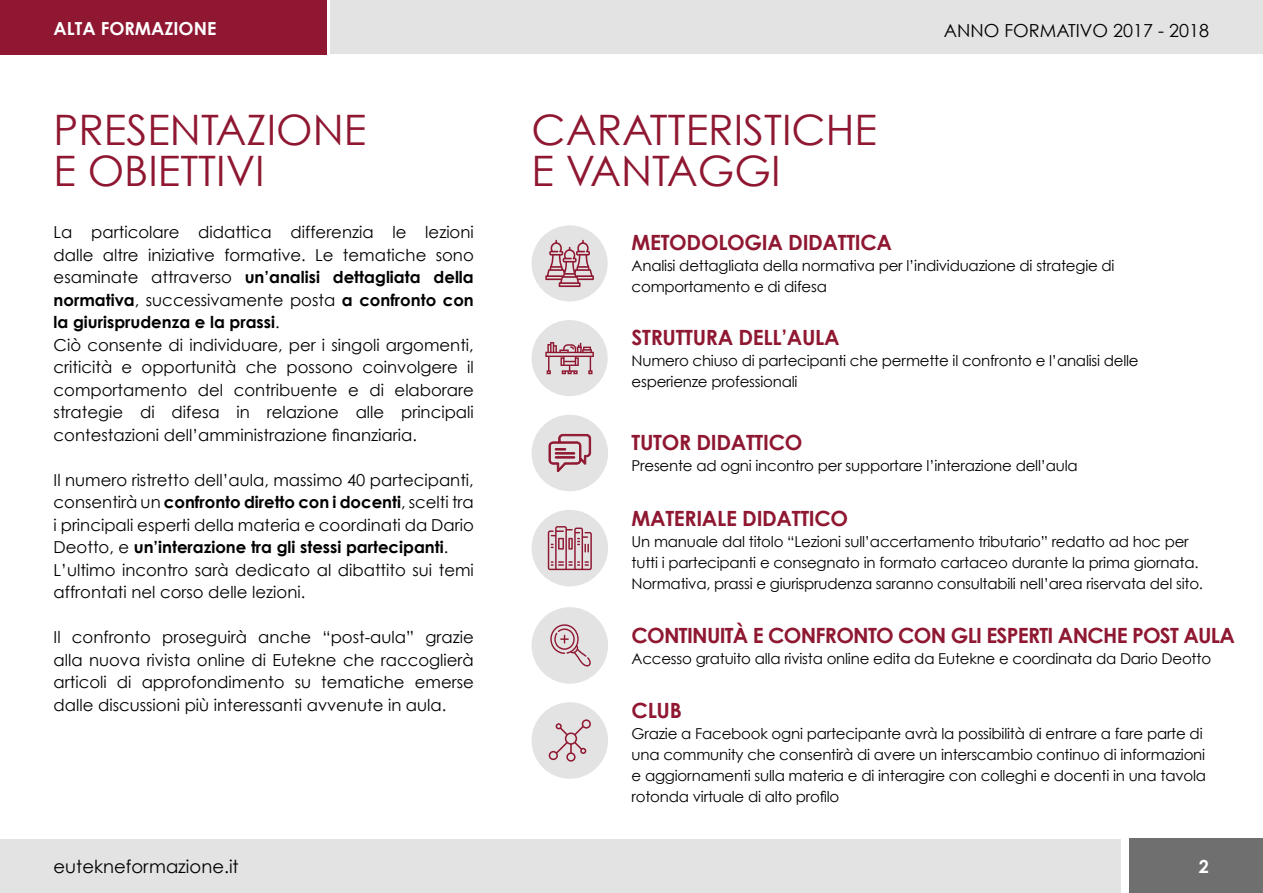
<style>
.page{position:relative;width:1263px;height:893px;background:#fff}
.page>*{position:absolute;margin:0;border:0;box-sizing:border-box;transform-origin:0 0}
.t1{font:42px/40.5px "Century Gothic";color:#8f1731}
.t2{font:700 21px "Century Gothic";letter-spacing:-.015em;color:#8f1731}
.t3{font:700 21px "Century Gothic";letter-spacing:-.035em;color:#8f1731}
.t4{font:18px "Century Gothic";color:#000}
.t5{font:700 18px "Century Gothic";color:#fff}
.t6{font:16.5px/22.5px "Century Gothic";color:#000}
.t7{font:15px/21px "Century Gothic";letter-spacing:-.015em;color:#000}
.s1{font-weight:700}
</style>
<div class="page">
<div style="left:0;top:0;width:327px;height:54px;background:#8f1731"></div>
<div style="left:331px;top:0;width:932px;height:54px;background:#e3e3e3"></div>
<div style="left:0;top:839px;width:1120px;height:54px;background:#e3e3e3"></div>
<div style="left:1129px;top:839px;width:134px;height:54px;background:#706f6f"></div>
<div style="left:531px;top:225px;width:77px;height:76px;background:#e3e3e3;border-radius:50%"></div>
<svg style="left:545px;top:240px;width:49px;height:47px"></svg>
<div style="left:531px;top:415px;width:77px;height:76px;background:#e3e3e3;border-radius:50%"></div>
<svg style="left:549px;top:434px;width:42px;height:38px"></svg>
<div style="left:531px;top:607px;width:77px;height:77px;background:#e3e3e3;border-radius:50%"></div>
<svg style="left:550px;top:624px;width:41px;height:42px"></svg>
<div style="left:531px;top:320px;width:77px;height:76px;background:#e3e3e3;border-radius:50%"></div>
<svg style="left:545px;top:342px;width:49px;height:32px"></svg>
<div style="left:531px;top:510px;width:77px;height:76px;background:#e3e3e3;border-radius:50%"></div>
<svg style="left:548px;top:526px;width:44px;height:44px"></svg>
<div style="left:531px;top:702px;width:77px;height:77px;background:#e3e3e3;border-radius:50%"></div>
<svg style="left:549px;top:719px;width:42px;height:43px"></svg>
<p class="t5" style="left:54px;top:17px;width:164px">ALTA FORMAZIONE</p>
<p class="t4" style="left:944px;top:19px;width:266px">ANNO FORMATIVO 2017 - 2018</p>
<h1 class="t1" style="left:54px;top:109px;width:314px">PRESENTAZIONE<br>E OBIETTIVI</h1>
<p class="t6" style="left:54px;top:221px;width:422px">La particolare didattica differenzia le lezioni dalle altre iniziative formative. Le tematiche sono esaminate attraverso <span class="s1">un’analisi dettagliata della normativa</span>, successivamente posta <span class="s1">a confronto con la giurisprudenza e la prassi</span>.<br>Ciò consente di individuare, per i singoli argomenti, criticità e opportunità che possono coinvolgere il comportamento del contribuente e di elaborare strategie di difesa in relazione alle principali contestazioni dell’amministrazione finanziaria.</p>
<p class="t6" style="left:54px;top:468px;width:422px">Il numero ristretto dell’aula, massimo 40 partecipanti, consentirà un <span class="s1">confronto diretto con i docenti</span>, scelti tra i principali esperti della materia e coordinati da Dario Deotto, e <span class="s1">un’interazione tra gli stessi partecipanti</span>.<br>L’ultimo incontro sarà dedicato al dibattito sui temi affrontati nel corso delle lezioni.</p>
<p class="t6" style="left:54px;top:626px;width:422px;text-align:justify">Il confronto proseguirà anche “post-aula” grazie alla nuova rivista online di Eutekne che raccoglierà articoli di approfondimento su tematiche emerse dalle discussioni più interessanti avvenute in aula.</p>
<p class="t4" style="left:54px;top:855px;width:187px">eutekneformazione.it</p>
<h1 class="t1" style="left:531px;top:109px;width:347px">CARATTERISTICHE<br>E VANTAGGI</h1>
<p class="t2" style="left:632px;top:229px;width:262px">METODOLOGIA DIDATTICA</p>
<p class="t7" style="left:632px;top:255px;width:484px">Analisi dettagliata della normativa per l’individuazione di strategie di comportamento e di difesa</p>
<p class="t2" style="left:632px;top:324px;width:210px">STRUTTURA DELL’AULA</p>
<p class="t7" style="left:632px;top:350px;width:509px">Numero chiuso di partecipanti che permette il confronto e l’analisi delle esperienze professionali</p>
<p class="t2" style="left:632px;top:430px;width:172px">TUTOR DIDATTICO</p>
<p class="t7" style="left:632px;top:455px;width:448px">Presente ad ogni incontro per supportare l’interazione dell’aula</p>
<p class="t2" style="left:632px;top:505px;width:218px">MATERIALE DIDATTICO</p>
<p class="t7" style="left:632px;top:530px;width:573px">Un manuale dal titolo “Lezioni sull’accertamento tributario” redatto ad hoc per tutti i partecipanti e consegnato in formato cartaceo durante la prima giornata.<br>Normativa, prassi e giurisprudenza saranno consultabili nell’area riservata del sito.</p>
<p class="t3" style="left:632px;top:622px;width:605px">CONTINUITÀ E CONFRONTO CON GLI ESPERTI ANCHE POST AULA</p>
<p class="t7" style="left:632px;top:648px;width:581px">Accesso gratuito alla rivista online edita da Eutekne e coordinata da Dario Deotto</p>
<p class="t2" style="left:632px;top:697px;width:52px">CLUB</p>
<p class="t7" style="left:632px;top:723px;width:576px">Grazie a Facebook ogni partecipante avrà la possibilità di entrare a fare parte di una community che consentirà di avere un interscambio continuo di informazioni e aggiornamenti sulla materia e di interagire con colleghi e docenti in una tavola rotonda virtuale di alto profilo</p>
<p class="t5" style="left:1199px;top:855px;width:12px">2</p>
</div>
